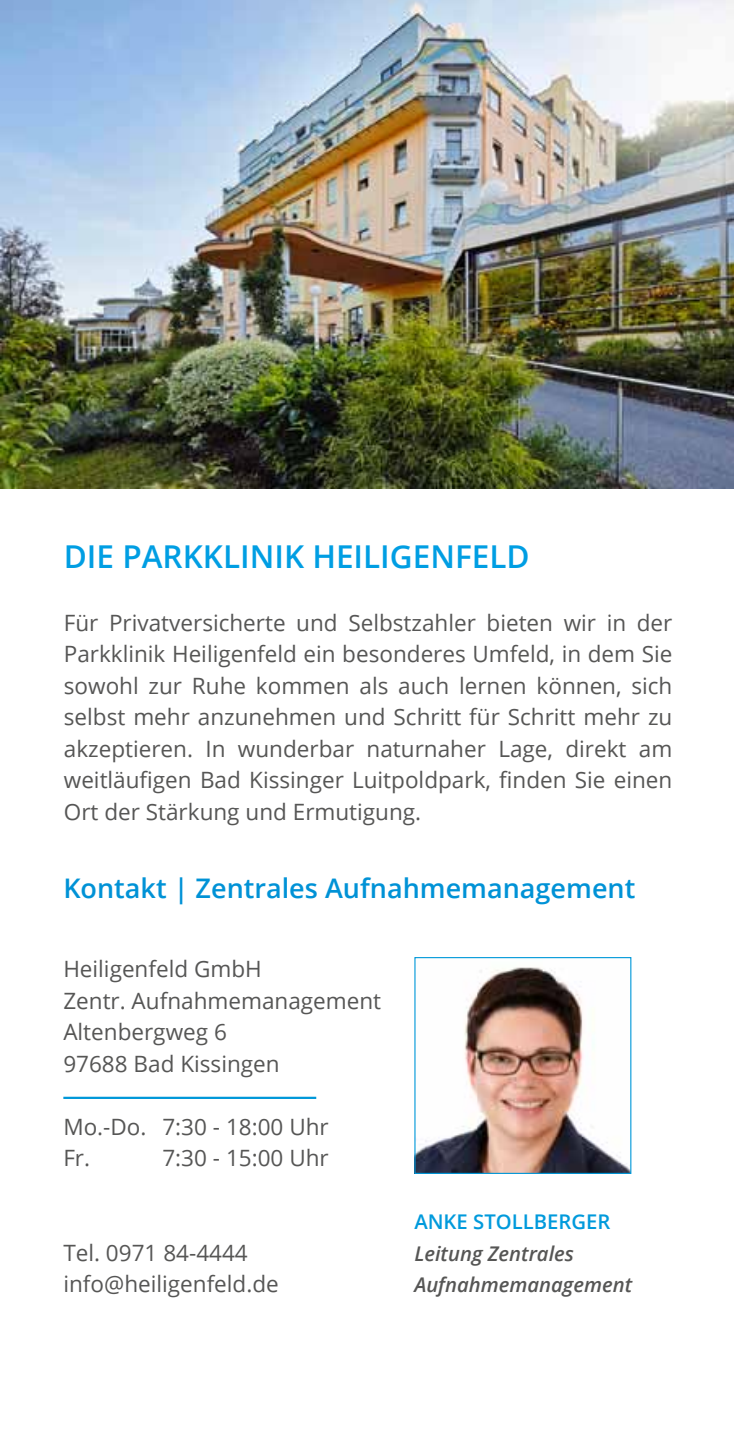
<style>
.page{position:relative;width:734px;height:1448px;background:#fff}
.page>*{position:absolute;margin:0;border:0;box-sizing:border-box;transform-origin:0 0}
.t1{font:600 31.5px "Open Sans";color:#009ee3}
.t2{font:600 27px "Open Sans";color:#0092d6}
.t3{font:22.5px/31.5px "Open Sans";color:#565655}
.t4{font:italic 600 20.25px/31.5px "Open Sans";color:#565655}
.t5{font:600 20.25px "Open Sans";color:#009adc}
</style>
<div class="page">
<img style="left:0;top:0;width:733px;height:489px">
<img style="left:416px;top:967px;width:213px;height:205px">
<div style="left:414px;top:957px;width:217px;height:217px;border:1px solid #0098d9"></div>
<hr style="left:63px;top:1097px;width:253px;height:2px;background:#0098d9">
<h1 class="t1" style="left:64px;top:535px;width:17px">DIE</h1>
<h1 class="t1" style="left:122px;top:535px;width:79px">PARKKLINIK</h1>
<h1 class="t1" style="left:312px;top:535px;width:37px">HEILI</h1>
<h1 class="t1" style="left:390px;top:535px;width:101px">GENFELD</h1>
<p class="t3" style="left:64px;top:606px;width:610px;text-align:justify">Für Privatversicherte und Selbstzahler bieten wir in der Parkklinik Heiligenfeld ein besonderes Umfeld, in dem Sie sowohl zur Ruhe kommen als auch lernen können, sich selbst mehr anzunehmen und Schritt für Schritt mehr zu akzeptieren. In wunderbar naturnaher Lage, direkt am weitläufigen Bad Kissinger Luitpoldpark, finden Sie einen Ort der Stärkung und Ermutigung.</p>
<p class="t2" style="left:63px;top:870px;width:573px">Kontakt | Zentrales Aufnahmemanagement</p>
<p class="t3" style="left:63px;top:953px;width:319px">Heiligenfeld GmbH<br>Zentr. Aufnahmemanagement<br>Altenbergweg 6<br>97688 Bad Kissingen</p>
<p class="t3" style="left:63px;top:1110px;width:267px">Mo.-Do. 7:30 - 18:00 Uhr<br>Fr.</p>
<p class="t3" style="left:162px;top:1142px;width:168px">7:30 - 15:00 Uhr</p>
<p class="t3" style="left:63px;top:1236px;width:217px">Tel. 0971 84-4444 info@heiligenfeld.de</p>
<p class="t5" style="left:414px;top:1208px;width:193px">Anke Stollberg er</p>
<p class="t4" style="left:414px;top:1237px;width:219px">Leitung Zentrales<br>Aufnahmemanagement</p>
</div>
